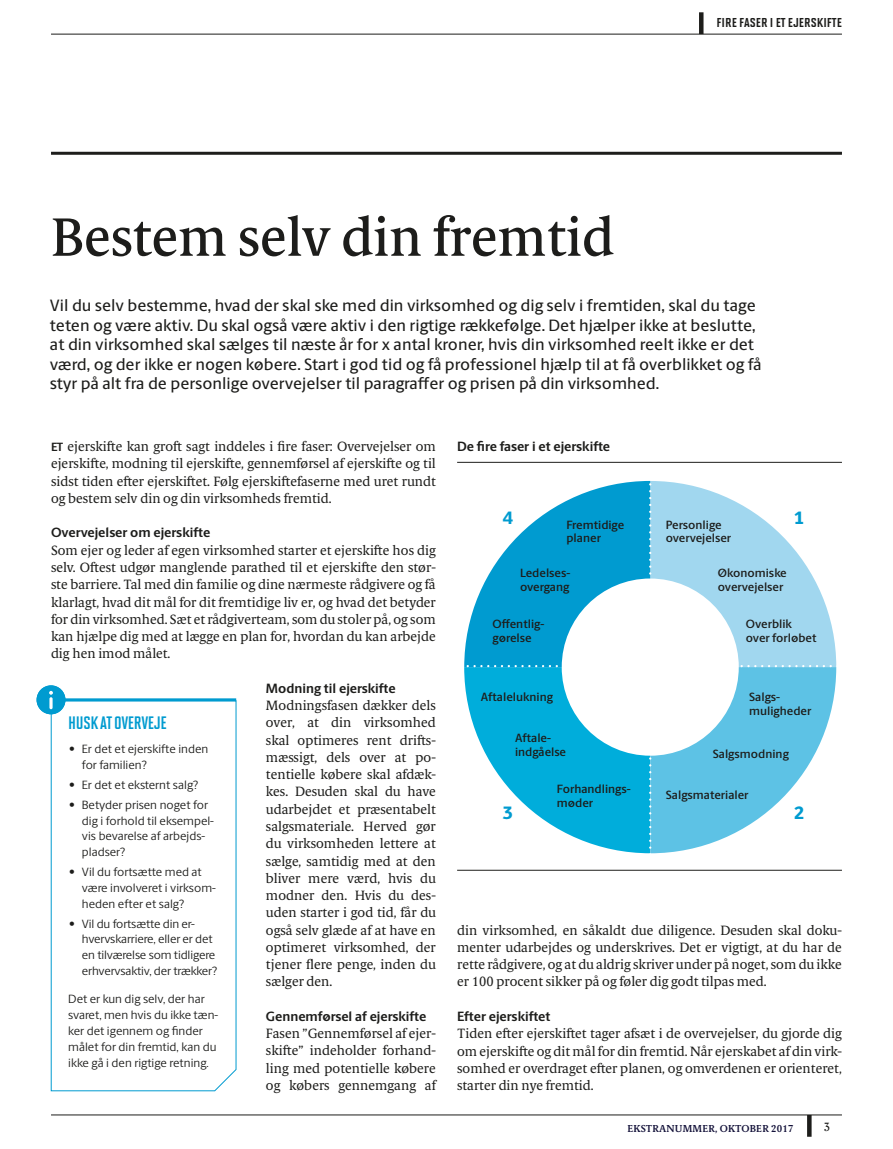
<style>
.page{position:relative;width:893px;height:1149px;background:#fff}
.page>*{position:absolute;margin:0;border:0;box-sizing:border-box;transform-origin:0 0}
.t1{font:500 54px "Berling Serif Text";color:#1d1d1b}
.t2{font:18px "Solano Gothic MVB Bd Cap";letter-spacing:-.02em;color:#009bd0}
.t3{font:800 18px "Berling Sans";color:#009bd0}
.t4{font:500 16.5px/19.5px "Berling Sans";color:#1d1d1b}
.t5{font:15px "Solano Gothic MVB Bd SC";color:#1d1d1b}
.t6{font:13.5px/17.2px "Berling Serif Text";color:#1d1d1b;text-align:justify}
.t7{font:700 13.5px "Berling Sans";color:#1d1d1b}
.t8{font:12px/15.8px "Berling Sans";color:#1d1d1b}
.t9{font:600 12px/13.5px "Berling Sans";color:#1d1d1b}
.t10{font:12px "Berling Serif Text";color:#1d1d1b}
.t11{font:600 10.2px "Berling Serif Text";letter-spacing:.02em;color:#131139}
.s1{font-family:"Berling Sans";font-weight:700;font-size:12px}
</style>
<div class="page">
<div style="left:807px;top:1114px;width:5px;height:22px;background:#1d1d1b"></div>
<hr style="left:51px;top:152px;width:791px;height:3px;background:#1d1d1b">
<hr style="left:51px;top:34px;width:791px;height:1px;background:#1d1d1b">
<hr style="left:699px;top:12px;width:4px;height:22px;background:#1d1d1b">
<hr style="left:51px;top:1114px;width:791px;height:1px;background:#1d1d1b">
<svg style="left:51px;top:701px;width:185px;height:389px"></svg>
<hr style="left:51px;top:698px;width:185px;height:3px;background:#009bd0">
<div style="left:37px;top:685px;width:28px;height:29px;background:#009bd0;border-radius:50%"></div>
<svg style="left:42px;top:688px;width:11px;height:7px"></svg>
<svg style="left:49px;top:697px;width:4px;height:12px"></svg>
<svg style="left:464px;top:480px;width:373px;height:374px"></svg>
<hr style="left:457px;top:869px;width:385px;height:1px;background:#1d1d1b">
<hr style="left:457px;top:462px;width:385px;height:1px;background:#1d1d1b">
<svg style="left:70px;top:746px;width:7px;height:7px"></svg>
<svg style="left:70px;top:782px;width:7px;height:7px"></svg>
<svg style="left:70px;top:802px;width:7px;height:7px"></svg>
<svg style="left:70px;top:869px;width:7px;height:7px"></svg>
<svg style="left:70px;top:920px;width:7px;height:8px"></svg>
<h1 class="t1" style="left:51px;top:205px;width:565px">Bestem selv din fremtid</h1>
<p class="t5" style="left:716px;top:14px;width:127px">FIRE FASER I ET EJERSKIFTE</p>
<p class="t4" style="left:50px;top:296px;width:713px">Vil du selv bestemme, hvad der skal ske med din virksomhed og dig selv i fremtiden, skal du tage teten og være aktiv. Du skal også være aktiv i den rigtige rækkefølge. Det hjælper ikke at beslutte, at din virksomhed skal sælges til næste år for x antal kroner, hvis din virksomhed reelt ikke er det værd, og der ikke er nogen købere. Start i god tid og få professionel hjælp til at få overblikket og få styr på alt fra de personlige overvejelser til paragraffer og prisen på din virksomhed.</p>
<p class="t6" style="left:51px;top:437px;width:386px"><span class="s1">ET</span> ejerskifte kan groft sagt inddeles i fire faser: Overvejelser om ejerskifte, modning til ejerskifte, gennemførsel af ejerskifte og til sidst tiden efter ejerskiftet. Følg ejerskiftefaserne med uret rundt og bestem selv din og din virksomheds fremtid.</p>
<p class="t7" style="left:51px;top:524px;width:161px">Overvejelser om ejerskifte</p>
<p class="t6" style="left:51px;top:541px;width:386px">Som ejer og leder af egen virksomhed starter et ejerskifte hos dig selv. Oftest udgør manglende parathed til et ejerskifte den stør&shy;ste barriere. Tal med din familie og dine nærmeste rådgivere og få klarlagt, hvad dit mål for dit fremtidige liv er, og hvad det betyder for din virksomhed. Sæt et rådgiverteam, som du stoler på, og som kan hjælpe dig med at lægge en plan for, hvordan du kan arbejde dig hen imod målet.</p>
<p class="t7" style="left:266px;top:679px;width:131px">Modning til ejerskifte</p>
<p class="t6" style="left:266px;top:696px;width:171px">Modningsfasen dækker dels over, at din virksomhed skal optimeres rent drifts&shy;mæssigt, dels over at po&shy;tentielle købere skal afdæk&shy;kes. Desuden skal du have udarbejdet et præsentabelt salgsmateriale. Herved gør du virksomheden lettere at sælge, samtidig med at den bliver mere værd, hvis du modner den. Hvis du des&shy;uden starter i god tid, får du også selv glæde af at have en optimeret virksomhed, der tjener flere penge, inden du sælger den.</p>
<p class="t7" style="left:266px;top:1007px;width:162px">Gennemførsel af ejerskifte</p>
<p class="t6" style="left:266px;top:1024px;width:171px">Fasen ”Gennemførsel af ejer&shy;skifte” indeholder forhand&shy;ling med potentielle købere og købers gennemgang af</p>
<h2 class="t2" style="left:68px;top:712px;width:100px">HUSK AT OVERVEJE</h2>
<p class="t8" style="left:82px;top:740px;width:128px">Er det et ejerskifte inden for familien?</p>
<p class="t8" style="left:82px;top:774px;width:128px;line-height:20px">Er det et eksternt salg?<br>Betyder prisen noget for</p>
<p class="t8" style="left:82px;top:812px;width:134px">dig i forhold til eksempel&shy;vis bevarelse af arbejds&shy;pladser?</p>
<p class="t8" style="left:82px;top:863px;width:135px">Vil du fortsætte med at være involveret i virksom&shy;heden efter et salg?</p>
<p class="t8" style="left:82px;top:915px;width:137px">Vil du fortsætte din er&shy;hvervskarriere, eller er det en tilværelse som tidligere erhvervsaktiv, der trækker?</p>
<p class="t8" style="left:68px;top:991px;width:151px">Det er kun dig selv, der har svaret, men hvis du ikke tæn&shy;ker det igennem og finder målet for din fremtid, kan du ikke gå i den rigtige retning.</p>
<p class="t7" style="left:457px;top:438px;width:155px">De fire faser i et ejerskifte</p>
<h2 class="t3" style="left:502px;top:507px;width:12px">4</h2>
<h2 class="t3" style="left:794px;top:507px;width:12px">1</h2>
<p class="t9" style="left:566px;top:517px;width:59px">Fremtidige planer</p>
<p class="t9" style="left:666px;top:517px;width:67px">Personlige overvejelser</p>
<p class="t9" style="left:718px;top:566px;width:70px">Økonomiske overvejelser</p>
<p class="t9" style="left:746px;top:617px;width:72px">Overblik over forløbet</p>
<p class="t9" style="left:520px;top:566px;width:52px">Ledelses&shy;overgang</p>
<p class="t9" style="left:492px;top:617px;width:53px">Offentlig&shy;gørelse</p>
<p class="t9" style="left:481px;top:690px;width:74px">Aftalelukning</p>
<p class="t9" style="left:749px;top:690px;width:64px">Salgs&shy;muligheder</p>
<p class="t9" style="left:713px;top:747px;width:78px">Salgsmodning</p>
<p class="t9" style="left:666px;top:787px;width:84px">Salgsmaterialer</p>
<p class="t9" style="left:515px;top:731px;width:53px">Aftale&shy;indgåelse</p>
<p class="t9" style="left:557px;top:782px;width:75px">Forhandlings&shy;møder</p>
<h2 class="t3" style="left:502px;top:801px;width:12px">3</h2>
<h2 class="t3" style="left:794px;top:801px;width:12px">2</h2>
<p class="t6" style="left:457px;top:921px;width:386px">din virksomhed, en såkaldt due diligence. Desuden skal doku&shy;menter udarbejdes og underskrives. Det er vigtigt, at du har de rette rådgivere, og at du aldrig skriver under på noget, som du ikke er 100 procent sikker på og føler dig godt tilpas med.</p>
<p class="t7" style="left:457px;top:1007px;width:95px">Efter ejerskiftet</p>
<p class="t6" style="left:457px;top:1024px;width:386px">Tiden efter ejerskiftet tager afsæt i de overvejelser, du gjorde dig om ejerskifte og dit mål for din fremtid. Når ejerskabet af din virk&shy;somhed er overdraget efter planen, og omverdenen er orienteret, starter din nye fremtid.</p>
<p class="t11" style="left:627px;top:1121px;width:168px">EKSTRANUMMER, OKTOBER 2017</p>
<p class="t10" style="left:824px;top:1119px;width:8px">3</p>
</div>
